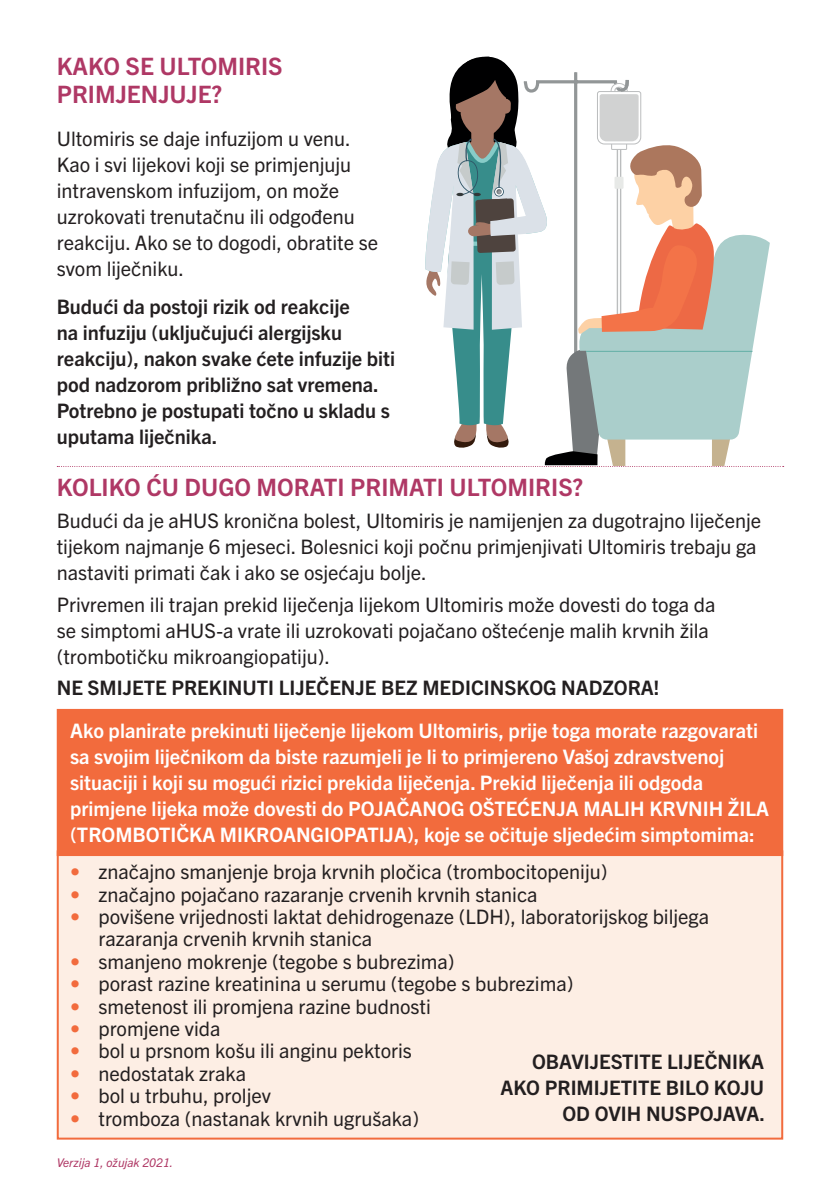
<style>
.page{position:relative;width:840px;height:1191px;background:#fff}
.page>*{position:absolute;margin:0;border:0;box-sizing:border-box;transform-origin:0 0}
.t1{font:700 24px/28px "Trade Gothic Next LT Pro";color:#af3865}
.t2{font:20px/26px "Trade Gothic Next LT Pro";color:#231f20}
.t3{font:700 20px/26px "Trade Gothic Next LT Pro";color:#fff}
.t4{font:700 20px/26px "Trade Gothic Next LT Pro";color:#231f20}
.t5{font:italic 12px "Trade Gothic Next LT Pro";color:#af3865}
.s1{color:#f26b3d}
</style>
<div class="page">
<div style="left:58px;top:851px;width:723px;height:287px;background:#fdeee4"></div>
<div style="left:58px;top:710px;width:723px;height:145px;background:#f26b3d"></div>
<div style="left:57px;top:709px;width:725px;height:147px;border:2px solid #f26b3d"></div>
<svg style="left:57px;top:57px;width:726px;height:410px"></svg>
<p class="t1" style="left:57px;top:51px;width:227px">KAKO SE ULTOMIRIS<br>PRIMJENJUJE?</p>
<p class="t2" style="left:57px;top:125px;width:322px">Ultomiris se daje infuzijom u venu.<br>Kao i svi lijekovi koji se primjenjuju intravenskom infuzijom, on može uzrokovati trenutačnu ili odgođenu reakciju. Ako se to dogodi, obratite se svom liječniku.</p>
<p class="t4" style="left:57px;top:292px;width:340px">Budući da postoji rizik od reakcije<br>na infuziju (uključujući alergijsku reakciju), nakon svake ćete infuzije biti pod nadzorom približno sat vremena.<br>Potrebno je postupati točno u skladu s uputama liječnika.</p>
<p class="t1" style="left:57px;top:472px;width:527px">KOLIKO ĆU DUGO MORATI PRIMATI ULTOMIRIS?</p>
<p class="t2" style="left:57px;top:506px;width:705px">Budući da je aHUS kronična bolest, Ultomiris je namijenjen za dugotrajno liječenje tijekom najmanje 6 mjeseci. Bolesnici koji počnu primjenjivati Ultomiris trebaju ga nastaviti primati čak i ako se osjećaju bolje.</p>
<p class="t2" style="left:57px;top:590px;width:660px">Privremen ili trajan prekid liječenja lijekom Ultomiris može dovesti do toga da se simptomi aHUS-a vrate ili uzrokovati pojačano oštećenje malih krvnih žila (trombotičku mikroangiopatiju).</p>
<p class="t4" style="left:57px;top:674px;width:604px">NE SMIJETE PREKINUTI LIJEČENJE BEZ MEDICINSKOG NADZORA!</p>
<p class="t3" style="left:70px;top:716px;width:700px">Ako planirate prekinuti liječenje lijekom Ultomiris, prije toga morate razgovarati sa svojim liječnikom da biste razumjeli je li to primjereno Vašoj zdravstvenoj situaciji i koji su mogući rizici prekida liječenja. Prekid liječenja ili odgoda primjene lijeka može dovesti do POJAČANOG OŠTEĆENJA MALIH KRVNIH ŽILA (TROMBOTIČKA MIKROANGIOPATIJA), koje se očituje sljedećim simptomima:</p>
<p class="t2" style="left:70px;top:857px;width:538px"><span class="s1">•</span> značajno smanjenje broja krvnih pločica (trombocitopeniju)</p>
<p class="t2" style="left:70px;top:880px;width:469px"><span class="s1">•</span> značajno pojačano razaranje crvenih krvnih stanica</p>
<p class="t2" style="left:98px;top:904px;width:612px;line-height:22.4px;text-indent:-28px"><span class="s1">•</span> povišene vrijednosti laktat dehidrogenaze (LDH), laboratorijskog biljega razaranja crvenih krvnih stanica</p>
<p class="t2" style="left:70px;top:947px;width:386px"><span class="s1">•</span> smanjeno mokrenje (tegobe s bubrezima)</p>
<p class="t2" style="left:70px;top:969px;width:504px"><span class="s1">•</span> porast razine kreatinina u serumu (tegobe s bubrezima)</p>
<p class="t2" style="left:70px;top:992px;width:362px"><span class="s1">•</span> smetenost ili promjena razine budnosti</p>
<p class="t2" style="left:70px;top:1014px;width:152px"><span class="s1">•</span> promjene vida</p>
<p class="t2" style="left:70px;top:1036px;width:343px"><span class="s1">•</span> bol u prsnom košu ili anginu pektoris</p>
<p class="t2" style="left:70px;top:1059px;width:177px"><span class="s1">•</span> nedostatak zraka</p>
<p class="t2" style="left:70px;top:1081px;width:202px"><span class="s1">•</span> bol u trbuhu, proljev</p>
<p class="t2" style="left:70px;top:1104px;width:350px"><span class="s1">•</span> tromboza (nastanak krvnih ugrušaka)</p>
<p class="t4" style="left:500px;top:1047px;width:266px;text-align:right">OBAVIJESTITE LIJEČNIKA<br>AKO PRIMIJETITE BILO KOJU<br>OD OVIH NUSPOJAVA.</p>
<p class="t5" style="left:57px;top:1154px;width:118px">Verzija 1, ožujak 2021.</p>
</div>
